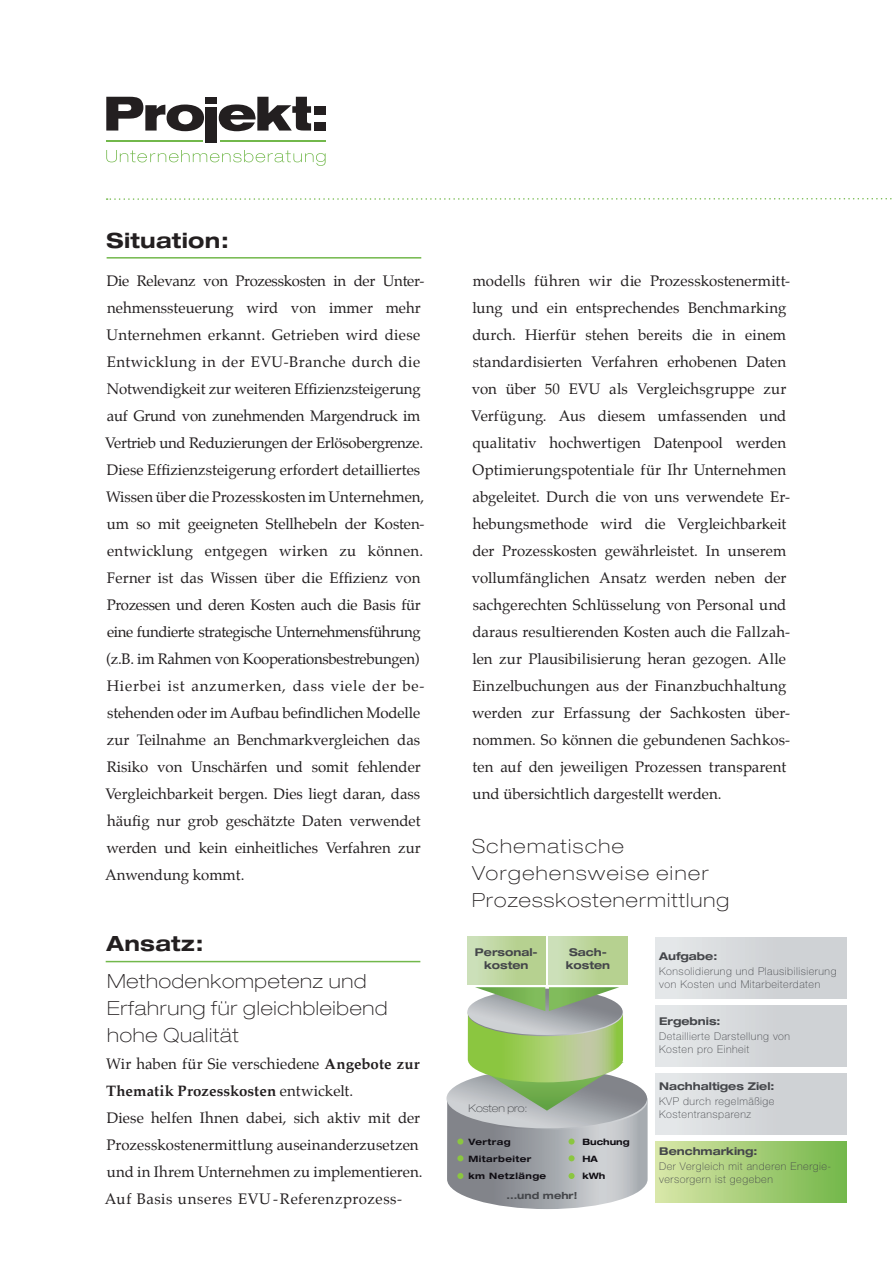
<style>
.page{position:relative;width:893px;height:1263px;background:#fff}
.page>*{position:absolute;margin:0;border:0;box-sizing:border-box;transform-origin:0 0}
.t1{font:700 expanded 21px "Helvetica Neue";letter-spacing:.01em;color:#231f20}
.t2{font:100 expanded 19.5px/27px "Helvetica Neue";letter-spacing:.04em;color:#231f20}
.t3{font:100 expanded 19.5px/27px "Helvetica Neue";letter-spacing:.08em;color:#231f20}
.t4{font:15px/27px "Palatino";color:#231f20}
.t5{font:100 10.8px/12.9px "Helvetica Neue";letter-spacing:.05em;color:#44464a}
.t6{font:700 expanded 10.8px/12.9px "Helvetica Neue";color:#44464a;text-align:center}
.t7{font:100 expanded 10.8px "Helvetica Neue";color:#44464a}
.t8{font:700 expanded 9.75px "Helvetica Neue";color:#44464a}
.t9{font:700 expanded 8.85px/16.8px "Helvetica Neue";letter-spacing:.05em;color:#0f0c12}
.t10{font:700 expanded 8.85px "Helvetica Neue";color:#0f0c12}
.s1{font-weight:700}
</style>
<div class="page">
<hr style="left:107px;top:257px;width:314px;height:2px;background:#72b84b">
<hr style="left:106px;top:961px;width:314px;height:1px;background:#72b84b">
<svg style="left:446px;top:987px;width:202px;height:222px;background:#afbca8"></svg>
<div style="left:467px;top:937px;width:78px;height:48px;background:linear-gradient(to right,#cce0b9,#b1cd86)"></div>
<div style="left:549px;top:937px;width:78px;height:48px;background:linear-gradient(to right,#cce0b9,#b1cd86)"></div>
<div style="left:655px;top:937px;width:191px;height:61px;background:linear-gradient(to right,#e4e7e8,#c9ccd0)"></div>
<div style="left:655px;top:1141px;width:191px;height:61px;background:linear-gradient(to right,#dae6a9,#74b749)"></div>
<div style="left:655px;top:1073px;width:191px;height:61px;background:linear-gradient(to right,#e4e7e8,#c9ccd0)"></div>
<div style="left:655px;top:1005px;width:191px;height:61px;background:linear-gradient(to right,#e4e7e8,#c9ccd0)"></div>
<svg style="left:107px;top:198px;width:785px;height:2px"></svg>
<svg style="left:106px;top:97px;width:98px;height:34px"></svg>
<svg style="left:219px;top:97px;width:92px;height:34px"></svg>
<div style="left:206px;top:107px;width:11px;height:35px;background:#231f20"></div>
<div style="left:206px;top:97px;width:11px;height:6px;background:#231f20"></div>
<div style="left:314px;top:106px;width:12px;height:9px;background:#231f20"></div>
<div style="left:314px;top:122px;width:12px;height:9px;background:#231f20"></div>
<hr style="left:106px;top:141px;width:96px;height:1px;background:#72b84b">
<hr style="left:220px;top:141px;width:106px;height:1px;background:#72b84b">
<svg style="left:106px;top:150px;width:220px;height:16px"></svg>
<h1 class="t1" style="left:107px;top:228px;width:124px">Situation:</h1>
<p class="t4" style="left:105px;top:267px;width:321px">Die Relevanz von Prozesskosten in der Unter&shy;nehmenssteuerung wird von immer mehr Unternehmen erkannt. Getrieben wird diese Entwicklung in der EVU-Branche durch die Notwendigkeit zur weiteren Effizienzsteigerung auf Grund von zunehmenden Margendruck im Vertrieb und Reduzierungen der Erlösobergrenze.<br>Diese Effizienzsteigerung erfordert detailliertes Wissen über die Prozesskosten im Unternehmen, um so mit geeigneten Stellhebeln der Kosten&shy;entwicklung entgegen wirken zu können.<br>Ferner ist das Wissen über die Effizienz von Prozessen und deren Kosten auch die Basis für eine fundierte strategische Unternehmensführung (z.B. im Rahmen von Kooperationsbestrebungen)<br>Hierbei ist anzumerken, dass viele der be&shy;stehenden oder im Aufbau befindlichen Modelle zur Teilnahme an Benchmarkvergleichen das Risiko von Unschärfen und somit fehlender Vergleichbarkeit bergen. Dies liegt daran, dass häufig nur grob geschätzte Daten verwendet werden und kein einheitliches Verfahren zur Anwendung kommt.</p>
<h1 class="t1" style="left:107px;top:931px;width:98px">Ansatz:</h1>
<h2 class="t2" style="left:107px;top:967px;width:282px">Methodenkompetenz und<br>Erfahrung für gleichbleibend hohe Qualität</h2>
<p class="t4" style="left:105px;top:1050px;width:319px">Wir haben für Sie verschiedene <span class="s1">Angebote zur Thematik Prozesskosten</span> entwickelt.<br>Diese helfen Ihnen dabei, sich aktiv mit der Prozesskostenermittlung auseinanderzusetzen und in Ihrem Unternehmen zu implementieren.<br>Auf Basis unseres EVU-Referenzprozess-</p>
<p class="t4" style="left:471px;top:267px;width:321px">modells führen wir die Prozesskostenermitt&shy;lung und ein entsprechendes Benchmarking durch. Hierfür stehen bereits die in einem standardisierten Verfahren erhobenen Daten von über 50 EVU als Vergleichsgruppe zur Verfügung. Aus diesem umfassenden und qualitativ hochwertigen Datenpool werden Optimierungspotentiale für Ihr Unternehmen abgeleitet. Durch die von uns verwendete Er&shy;hebungsmethode wird die Vergleichbarkeit der Prozesskosten gewährleistet. In unserem vollumfänglichen Ansatz werden neben der sachgerechten Schlüsselung von Personal und daraus resultierenden Kosten auch die Fallzah&shy;len zur Plausibilisierung heran gezogen. Alle Einzelbuchungen aus der Finanzbuchhaltung werden zur Erfassung der Sachkosten über&shy;nommen. So können die gebundenen Sachkos&shy;ten auf den jeweiligen Prozessen transparent und übersichtlich dargestellt werden.</p>
<h2 class="t3" style="left:472px;top:832px;width:259px">Schematische<br>Vorgehensweise einer<br>Prozesskostenermittlung</h2>
<p class="t6" style="left:475px;top:945px;width:64px">Personal&shy;kosten</p>
<p class="t6" style="left:566px;top:945px;width:46px">Sach&shy;kosten</p>
<p class="t6" style="left:659px;top:949px;width:60px">Aufgabe:</p>
<p class="t5" style="left:659px;top:964px;width:179px">Konsolidierung und Plausibilisierung von Kosten und Mitarbeiterdaten</p>
<p class="t7" style="left:468px;top:1102px;width:60px">Kosten pro:</p>
<p class="t9" style="left:468px;top:1133px;width:65px">Vertrag<br>Mitarbeiter</p>
<p class="t9" style="left:468px;top:1167px;width:79px">km Netzlänge</p>
<p class="t10" style="left:582px;top:1136px;width:49px">Buchung</p>
<p class="t9" style="left:582px;top:1150px;width:17px">HA</p>
<p class="t9" style="left:582px;top:1167px;width:24px">kWh</p>
<p class="t8" style="left:506px;top:1189px;width:72px">...und mehr!</p>
<p class="t6" style="left:659px;top:1014px;width:63px">Ergebnis:</p>
<p class="t5" style="left:659px;top:1029px;width:133px">Detaillierte Darstellung von<br>Kosten pro Einheit</p>
<p class="t6" style="left:659px;top:1079px;width:117px">Nachhaltiges Ziel:</p>
<p class="t5" style="left:659px;top:1094px;width:117px">KVP durch regelmäßige<br>Kostentransparenz</p>
<p class="t6" style="left:659px;top:1144px;width:100px">Benchmarking:</p>
<p class="t5" style="left:659px;top:1160px;width:174px">Der Vergleich mit anderen Energie&shy;versorgern ist gegeben</p>
</div>
